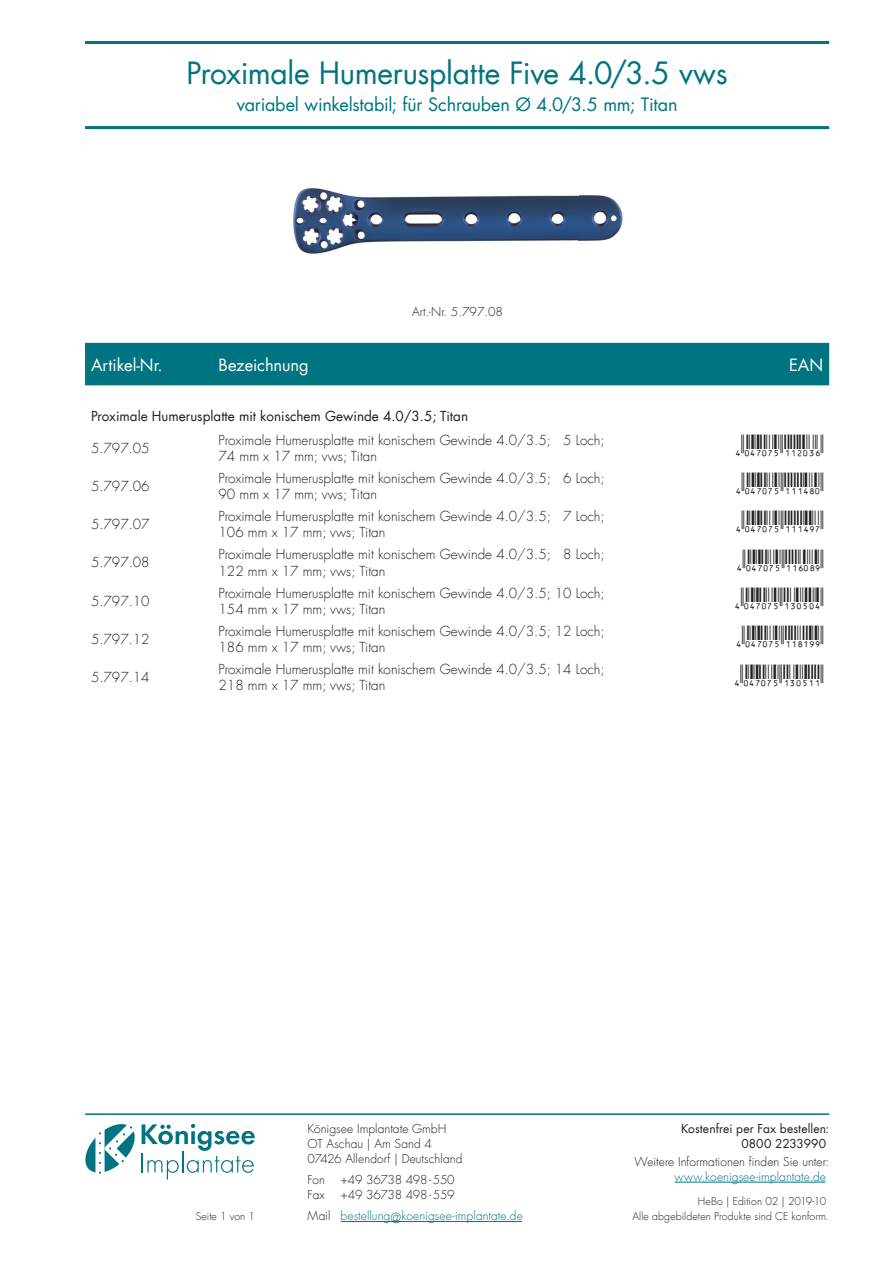
<style>
.page{position:relative;width:893px;height:1263px;background:#fff}
.page>*{position:absolute;margin:0;border:0;box-sizing:border-box;transform-origin:0 0}
.t1{font:30px "Futura Com";letter-spacing:-.01em;color:#007480}
.t2{font:18px "Futura Com";letter-spacing:-.01em;color:#007480}
.t3{font:16.5px "Futura Com";color:#fff}
.t4{font:300 13.5px/16.2px "Futura Com";color:#231f20}
.t5{font:13.5px "Futura Com";color:#231f20}
.t6{font:300 12px/15px "Futura Com";letter-spacing:.005em;color:#231f20}
.t7{font:300 12px/21.3px "Futura Com";letter-spacing:.005em;color:#007480}
.t8{font:12px/15px "Futura Com";letter-spacing:.005em;color:#231f20;text-align:right}
.t9{font:300 12px "Futura Com";letter-spacing:-.02em;color:#231f20}
.t10{font:300 10.5px "Futura Com";letter-spacing:.005em;color:#231f20}
.s1{color:#231f20}
.s2{font-size:13.5px}
</style>
<div class="page">
<hr style="left:85px;top:41px;width:744px;height:3px;background:#007480">
<hr style="left:85px;top:126px;width:744px;height:3px;background:#007480">
<hr style="left:85px;top:1113px;width:744px;height:2px;background:#007480">
<hr style="left:674px;top:1182px;width:151px;height:1px;background:#007480">
<hr style="left:141px;top:1152px;width:2px;height:20px;background:#007480">
<svg style="left:142px;top:1124px;width:113px;height:55px"></svg>
<svg style="left:85px;top:1124px;width:50px;height:50px"></svg>
<hr style="left:341px;top:1221px;width:181px;height:1px;background:#007480">
<div style="left:85px;top:343px;width:744px;height:42px;background:#007480"></div>
<img style="left:293px;top:188px;width:330px;height:66px">
<h1 class="t1" style="left:186px;top:52px;width:543px">Proximale Humerusplatte Five 4.0/3.5 vws</h1>
<h2 class="t2" style="left:237px;top:92px;width:442px">variabel winkelstabil; für Schrauben Ø 4.0/3.5 mm; Titan</h2>
<p class="t6" style="left:412px;top:305px;width:92px">Art.-Nr. 5.797.08</p>
<p class="t3" style="left:91px;top:354px;width:73px">Artikel-Nr.</p>
<p class="t3" style="left:219px;top:354px;width:92px">Bezeichnung</p>
<p class="t3" style="left:789px;top:354px;width:36px">EAN</p>
<p class="t5" style="left:91px;top:406px;width:379px">Proximale Humerusplatte mit konischem Gewinde 4.0/3.5; Titan</p>
<p class="t4" style="left:91px;top:440px;width:60px">5.797.05</p>
<p class="t4" style="left:219px;top:432px;width:388px">Proximale Humerusplatte mit konischem Gewinde 4.0/3.5; 5 Loch;<br>74 mm x 17 mm; vws; Titan</p>
<p class="t4" style="left:91px;top:478px;width:60px">5.797.06</p>
<p class="t4" style="left:219px;top:470px;width:388px">Proximale Humerusplatte mit konischem Gewinde 4.0/3.5; 6 Loch;<br>90 mm x 17 mm; vws; Titan</p>
<p class="t4" style="left:91px;top:516px;width:60px">5.797.07</p>
<p class="t4" style="left:219px;top:508px;width:388px">Proximale Humerusplatte mit konischem Gewinde 4.0/3.5; 7 Loch;<br>106 mm x 17 mm; vws; Titan</p>
<p class="t4" style="left:91px;top:554px;width:60px">5.797.08</p>
<p class="t4" style="left:219px;top:546px;width:388px">Proximale Humerusplatte mit konischem Gewinde 4.0/3.5; 8 Loch;<br>122 mm x 17 mm; vws; Titan</p>
<p class="t4" style="left:91px;top:593px;width:60px">5.797.10</p>
<p class="t4" style="left:219px;top:585px;width:388px">Proximale Humerusplatte mit konischem Gewinde 4.0/3.5; 10 Loch;<br>154 mm x 17 mm; vws; Titan</p>
<p class="t4" style="left:91px;top:631px;width:60px">5.797.12</p>
<p class="t4" style="left:219px;top:623px;width:388px">Proximale Humerusplatte mit konischem Gewinde 4.0/3.5; 12 Loch;<br>186 mm x 17 mm; vws; Titan</p>
<p class="t4" style="left:91px;top:669px;width:60px">5.797.14</p>
<p class="t4" style="left:219px;top:661px;width:388px">Proximale Humerusplatte mit konischem Gewinde 4.0/3.5; 14 Loch;<br>218 mm x 17 mm; vws; Titan</p>
<p class="t8" style="left:681px;top:1120px;width:150px">Kostenfrei per Fax bestellen:<br>0800 2233990</p>
<p class="t6" style="left:635px;top:1154px;width:196px">Weitere Informationen finden Sie unter:</p>
<p class="t7" style="left:674px;top:1166px;width:153px">www.koenigsee-implantate.de</p>
<p class="t6" style="left:308px;top:1121px;width:156px">Königsee Implantate GmbH<br>OT Aschau | Am Sand 4<br>07426 Allendorf | Deutschland</p>
<p class="t6" style="left:308px;top:1172px;width:19px">Fon</p>
<p class="t9" style="left:341px;top:1172px;width:116px">+49 36738 498 - 550</p>
<p class="t6" style="left:308px;top:1187px;width:19px">Fax</p>
<p class="t7" style="left:308px;top:1184px;width:217px;text-indent:33px"><span class="s1">+49 36738 498 - 559<br>Mail</span> bestellung<span class="s2">@</span>koenigsee-implantate.de</p>
<p class="t10" style="left:698px;top:1195px;width:130px">HeBo | Edition 02 | 2019-10</p>
<p class="t10" style="left:196px;top:1210px;width:61px">Seite 1 von 1</p>
<p class="t10" style="left:632px;top:1210px;width:198px">Alle abgebildeten Produkte sind CE konform.</p>
</div>
